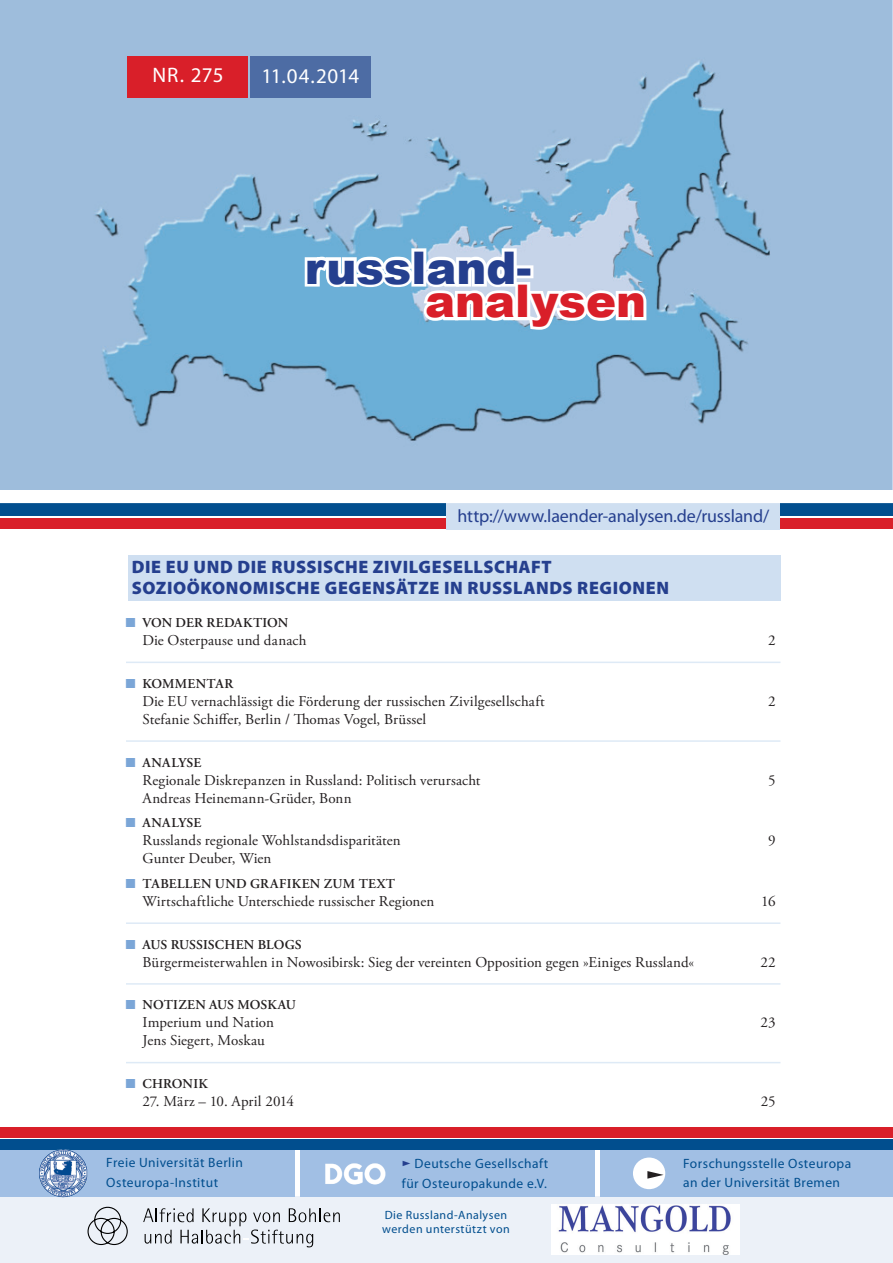
<style>
.page{position:relative;width:893px;height:1263px;background:#fff}
.page>*{position:absolute;margin:0;border:0;box-sizing:border-box;transform-origin:0 0}
.t1{font:900 45px "Arial";color:#253f8e}
.t2{font:900 45px "Arial";color:#d91f29}
.t3{font:21px "Myriad Pro";letter-spacing:.01em;color:#fff}
.t4{font:900 18px/21.6px "Myriad Pro";letter-spacing:.03em;color:#253f8e}
.t5{font:18px "Myriad Pro";letter-spacing:-.005em;color:#253f8e}
.t6{font:15px "Adobe Garamond Pro";letter-spacing:.005em;color:#231f20}
.t7{font:13.5px/19.5px "Myriad Pro";letter-spacing:.035em;color:#014e8e}
.t8{font:600 13.5px "Adobe Garamond Pro";letter-spacing:.03em;color:#231f20}
.t9{font:600 13.5px "Adobe Garamond Pro";letter-spacing:.125em;color:#231f20}
.t10{font:600 13.5px "Adobe Garamond Pro";letter-spacing:.11em;color:#231f20}
.t11{font:600 13.5px "Adobe Garamond Pro";letter-spacing:.13em;color:#231f20}
.t12{font:12px/14.4px "Myriad Pro";letter-spacing:.04em;color:#014e8e}
.s1{font-family:"Futura TOT Boo";font-weight:400;color:#7ba6d7}
.s2{font-family:"Futura TOT Boo";color:#253f8e}
</style>
<div class="page">
<img style="left:0;top:0;width:892px;height:489px">
<div style="left:0;top:501px;width:893px;height:15px;background:#014e8e"></div>
<div style="left:0;top:519px;width:893px;height:10px;background:#d91f29"></div>
<div style="left:446px;top:503px;width:334px;height:27px;background:#cfdff1"></div>
<div style="left:128px;top:56px;width:120px;height:42px;background:#d91f29"></div>
<hr style="left:0;top:499px;width:893px;height:4px;background:#fff">
<svg style="left:302px;top:245px;width:347px;height:88px"></svg>
<div style="left:250px;top:56px;width:121px;height:42px;background:#4d6ca4"></div>
<div style="left:128px;top:555px;width:652px;height:45px;background:#cfdff1"></div>
<div style="left:0;top:1196px;width:893px;height:67px;background:#ecf1f8"></div>
<div style="left:0;top:1150px;width:295px;height:47px;background:#a1bfe4"></div>
<div style="left:300px;top:1150px;width:294px;height:47px;background:#a1bfe4"></div>
<div style="left:0;top:1127px;width:893px;height:10px;background:#d91f29"></div>
<div style="left:0;top:1140px;width:893px;height:10px;background:#014e8e"></div>
<img style="left:325px;top:1163px;width:60px;height:22px">
<div style="left:600px;top:1150px;width:293px;height:47px;background:#a1bfe4"></div>
<div style="left:633px;top:1157px;width:32px;height:32px;background:#fff;border-radius:50%"></div>
<svg style="left:647px;top:1171px;width:17px;height:8px"></svg>
<img style="left:40px;top:1149px;width:47px;height:48px">
<svg style="left:87px;top:1206px;width:41px;height:39px"></svg>
<svg style="left:143px;top:1208px;width:197px;height:39px"></svg>
<img style="left:551px;top:1204px;width:189px;height:50px">
<hr style="left:126px;top:662px;width:654px;height:1px;background:#deeaf6">
<hr style="left:126px;top:740px;width:654px;height:2px;background:#deeaf6">
<hr style="left:126px;top:922px;width:654px;height:2px;background:#deeaf6">
<hr style="left:126px;top:983px;width:654px;height:2px;background:#deeaf6">
<hr style="left:126px;top:1062px;width:654px;height:1px;background:#deeaf6">
<h2 class="t3" style="left:152px;top:62px;width:73px">NR. 275</h2>
<h2 class="t3" style="left:261px;top:63px;width:99px">11.04.2014</h2>
<h1 class="t1" style="left:305px;top:235px;width:228px">russland-</h1>
<h1 class="t2" style="left:425px;top:269px;width:222px">analysen</h1>
<p class="t5" style="left:457px;top:505px;width:313px">http://www.laender-analysen.de/russland/</p>
<p class="t4" style="left:132px;top:555px;width:539px">DIE EU UND DIE RUSSISCHE ZIVILGESELLSCHAFT<br>SOZIOÖKONOMISCHE GEGENSÄTZE IN RUSSLANDS REGIONEN</p>
<p class="t8" style="left:126px;top:615px;width:164px"><span class="s1">■</span> VON DER REDAKTION</p>
<p class="t6" style="left:142px;top:631px;width:165px">Die Osterpause und danach</p>
<p class="t6" style="left:768px;top:631px;width:9px">2</p>
<p class="t8" style="left:126px;top:676px;width:105px"><span class="s1">■</span> KOMMENTAR</p>
<p class="t6" style="left:142px;top:692px;width:404px">Die EU vernachlässigt die Förderung der russischen Zivilgesellschaft</p>
<p class="t6" style="left:768px;top:692px;width:9px">2</p>
<p class="t6" style="left:142px;top:710px;width:285px">Stefanie Schiffer, Berlin / Thomas Vogel, Brüssel</p>
<p class="t8" style="left:126px;top:754px;width:74px"><span class="s1">■</span> ANALYSE</p>
<p class="t6" style="left:142px;top:771px;width:340px">Regionale Diskrepanzen in Russland: Politisch verursacht</p>
<p class="t6" style="left:768px;top:771px;width:9px">5</p>
<p class="t6" style="left:142px;top:789px;width:211px">Andreas Heinemann-Grüder, Bonn</p>
<p class="t8" style="left:126px;top:815px;width:74px"><span class="s1">■</span> ANALYSE</p>
<p class="t6" style="left:142px;top:831px;width:260px">Russlands regionale Wohlstandsdisparitäten</p>
<p class="t6" style="left:768px;top:831px;width:9px">9</p>
<p class="t6" style="left:142px;top:849px;width:130px">Gunter Deuber, Wien</p>
<p class="t9" style="left:126px;top:876px;width:271px"><span class="s1">■</span> TABELLEN UND GRAFIKEN ZUM TEXT</p>
<p class="t6" style="left:142px;top:892px;width:293px">Wirtschaftliche Unterschiede russischer Regionen</p>
<p class="t6" style="left:761px;top:892px;width:16px">16</p>
<p class="t10" style="left:126px;top:936px;width:177px"><span class="s1">■</span> AUS RUSSISCHEN BLOGS</p>
<p class="t6" style="left:142px;top:953px;width:553px">Bürgermeisterwahlen in Nowosibirsk: Sieg der vereinten Opposition gegen »Einiges Russland«</p>
<p class="t6" style="left:760px;top:953px;width:17px">22</p>
<p class="t11" style="left:126px;top:997px;width:168px"><span class="s1">■</span> NOTIZEN AUS MOSKAU</p>
<p class="t6" style="left:142px;top:1013px;width:133px">Imperium und Nation</p>
<p class="t6" style="left:760px;top:1013px;width:17px">23</p>
<p class="t6" style="left:142px;top:1031px;width:124px">Jens Siegert, Moskau</p>
<p class="t8" style="left:126px;top:1076px;width:83px"><span class="s1">■</span> CHRONIK</p>
<p class="t6" style="left:142px;top:1092px;width:153px">27. März – 10. April 2014</p>
<p class="t6" style="left:761px;top:1092px;width:16px">25</p>
<p class="t7" style="left:106px;top:1153px;width:138px">Freie Universität Berlin<br>Osteuropa-Institut</p>
<p class="t7" style="left:683px;top:1153px;width:170px">Forschungsstelle Osteuropa an der Universität Bremen</p>
<p class="t12" style="left:382px;top:1207px;width:129px">Die Russland-Analysen werden unterstützt von</p>
<p class="t7" style="left:402px;top:1154px;width:148px"><span class="s2">►</span> Deutsche Gesellschaft für Osteuropakunde e.V.</p>
</div>
